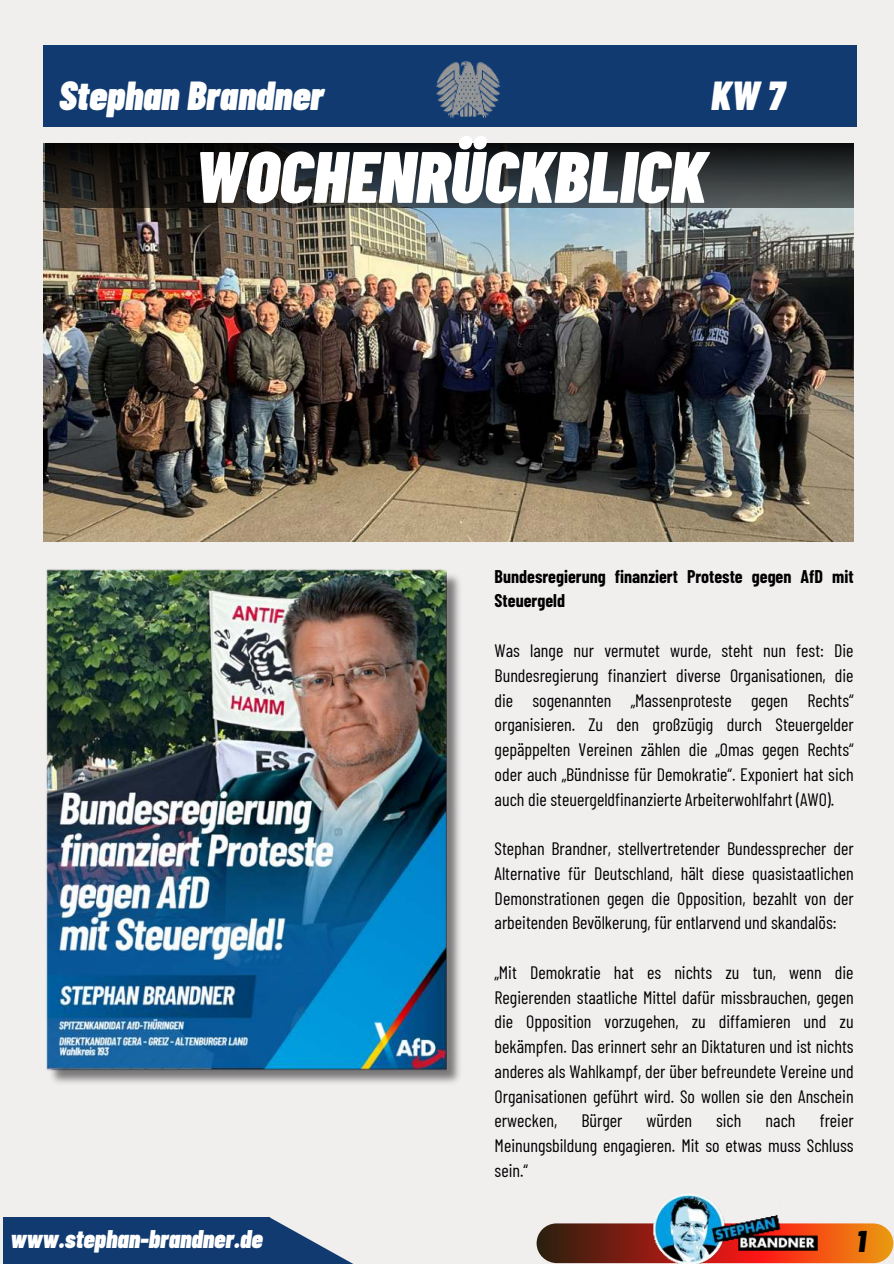
<style>
.page{position:relative;width:894px;height:1264px;background:#fff}
.page>*{position:absolute;margin:0;border:0;box-sizing:border-box;transform-origin:0 0}
.t1{font:italic 900 72.6px "Barlow Condensed";color:#fff}
.t2{font:italic 900 40.5px "Barlow Condensed";color:#fff}
.t3{font:italic 900 30px "Barlow Condensed";color:#000}
.t4{font:italic 900 25.5px "Barlow Condensed";color:#fff}
.t5{font:18px/24.8px "Barlow Condensed";color:#000;text-align:justify}
.t6{font:700 18px/24.8px "Barlow Condensed";color:#000}
</style>
<div class="page">
<div style="left:0;top:0;width:893px;height:1263px;background:#f1eeee"></div>
<div style="left:43px;top:45px;width:813px;height:82px;background:#113b70"></div>
<svg style="left:536px;top:1223px;width:356px;height:40px;background:#9c481c"></svg>
<svg style="left:270px;top:1217px;width:82px;height:46px"></svg>
<div style="left:3px;top:1217px;width:267px;height:46px;background:#113b70"></div>
<img style="left:436px;top:61px;width:65px;height:57px">
<img style="left:649px;top:1194px;width:171px;height:69px">
<img style="left:43px;top:143px;width:810px;height:399px">
<img style="left:45px;top:144px;width:808px;height:64px">
<img style="left:46px;top:569px;width:414px;height:514px">
<h2 class="t2" style="left:59px;top:67px;width:266px">Stephan Brandner</h2>
<h2 class="t2" style="left:711px;top:67px;width:75px">KW 7</h2>
<h1 class="t1" style="left:194px;top:125px;width:513px">WOCHENRÜCKBLICK</h1>
<p class="t6" style="left:494px;top:563px;width:360px">Bundesregierung finanziert Proteste gegen AfD mit<br>Steuergeld</p>
<p class="t5" style="left:494px;top:636px;width:360px">Was lange nur vermutet wurde, steht nun fest: Die Bundesregierung finanziert diverse Organisationen, die die sogenannten „Massenproteste gegen Rechts“ organisieren. Zu den großzügig durch Steuergelder gepäppelten Vereinen zählen die „Omas gegen Rechts“ oder auch „Bündnisse für Demokratie“. Exponiert hat sich auch die steuergeldfinanzierte Arbeiterwohlfahrt (AWO).</p>
<p class="t5" style="left:494px;top:834px;width:360px">Stephan Brandner, stellvertretender Bundessprecher der Alternative für Deutschland, hält diese quasistaatlichen Demonstrationen gegen die Opposition, bezahlt von der arbeitenden Bevölkerung, für entlarvend und skandalös:</p>
<p class="t5" style="left:494px;top:958px;width:360px">„Mit Demokratie hat es nichts zu tun, wenn die Regierenden staatliche Mittel dafür missbrauchen, gegen die Opposition vorzugehen, zu diffamieren und zu bekämpfen. Das erinnert sehr an Diktaturen und ist nichts anderes als Wahlkampf, der über befreundete Vereine und Organisationen geführt wird. So wollen sie den Anschein erwecken,</p>
<p class="t5" style="left:494px;top:1107px;width:360px;text-indent:325px">freier Meinungsbildung engagieren. Mit so etwas muss Schluss sein.“</p>
<p class="t5" style="left:581px;top:1107px;width:42px">Bürger</p>
<p class="t5" style="left:646px;top:1107px;width:47px">würden</p>
<p class="t5" style="left:716px;top:1107px;width:27px">sich</p>
<p class="t5" style="left:765px;top:1107px;width:31px">nach</p>
<h3 class="t4" style="left:10px;top:1220px;width:254px">www.stephan-brandner.de</h3>
<h3 class="t3" style="left:856px;top:1219px;width:10px">1</h3>
</div>
